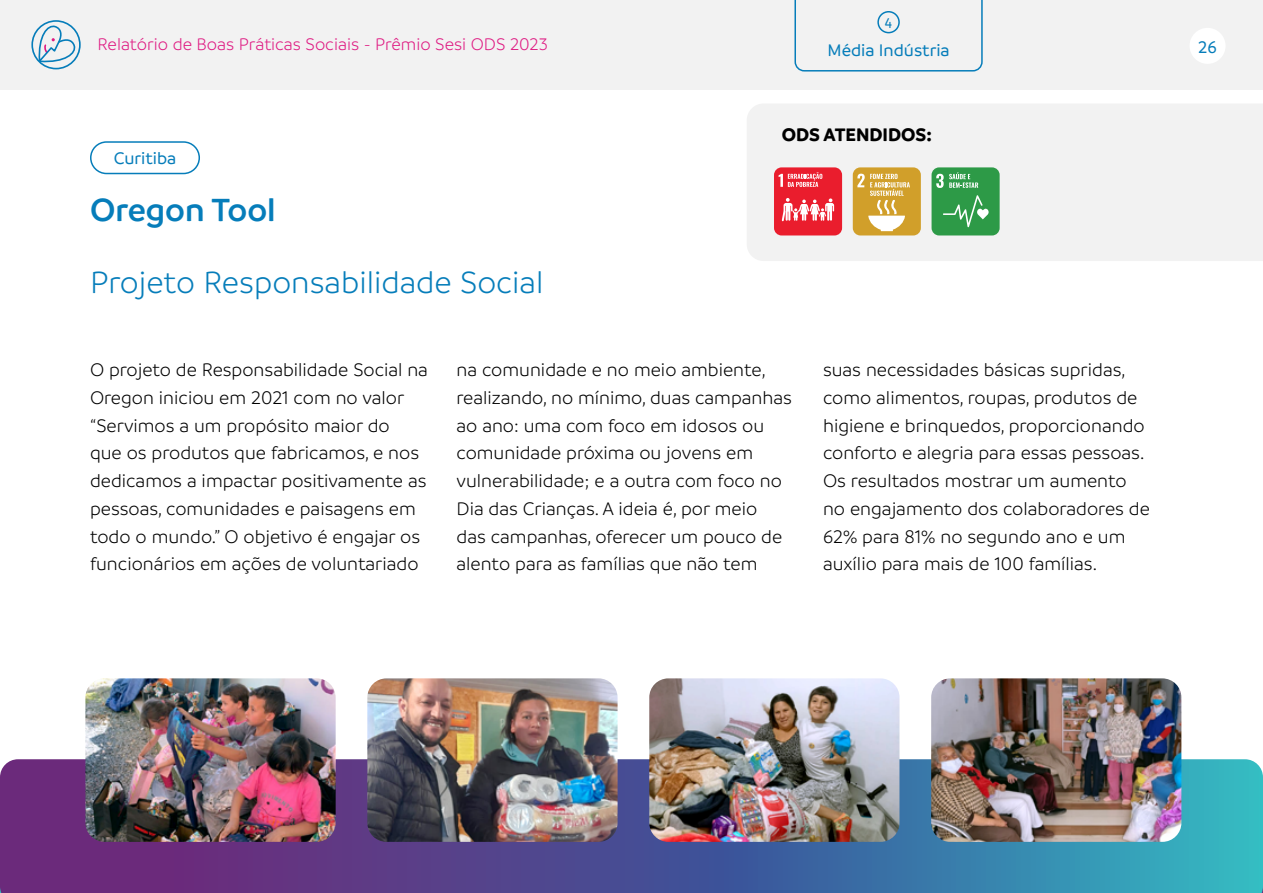
<style>
.page{position:relative;width:1263px;height:893px;background:#fff}
.page>*{position:absolute;margin:0;border:0;box-sizing:border-box;transform-origin:0 0}
.t1{font:600 34.5px "Branding";color:#067dba}
.t2{font:300 33px "Branding";color:#067dba}
.t3{font:300 19.5px/27.8px "Branding";color:#000}
.t4{font:700 19.5px "Branding";color:#000}
.t5{font:300 18px "Branding";color:#df1a82}
.t6{font:500 18px "Branding";color:#067dba}
.t7{font:500 15px "Branding";color:#067dba}
</style>
<div class="page">
<div style="left:0;top:0;width:1263px;height:90px;background:#f2f2f2"></div>
<div style="left:31px;top:20px;width:50px;height:49px;border:2px solid #067dba;border-radius:50%"></div>
<svg style="left:37px;top:24px;width:40px;height:39px"></svg>
<div style="left:1189px;top:28px;width:36px;height:36px;background:#fff;border-radius:50%"></div>
<div style="left:747px;top:104px;width:516px;height:157px;background:#f2f2f2"></div>
<div style="left:931px;top:167px;width:69px;height:68px;background:#2d9a47;border-radius:8px"></div>
<svg style="left:943px;top:195px;width:45px;height:32px"></svg>
<svg style="left:936px;top:172px;width:42px;height:16px"></svg>
<div style="left:853px;top:167px;width:68px;height:68px;background:#d19f2a;border-radius:8px"></div>
<svg style="left:857px;top:174px;width:53px;height:57px"></svg>
<div style="left:774px;top:167px;width:68px;height:68px;background:#ea1d2d;border-radius:8px"></div>
<svg style="left:781px;top:198px;width:53px;height:24px"></svg>
<svg style="left:779px;top:172px;width:43px;height:15px"></svg>
<div style="left:90px;top:141px;width:110px;height:33px;border:2px solid #067dba;border-radius:16px"></div>
<svg style="left:794px;top:0;width:189px;height:72px"></svg>
<div style="left:877px;top:11px;width:23px;height:22px;border:2px solid #067dba;border-radius:50%"></div>
<svg style="left:0;top:759px;width:1263px;height:134px;background:#4d5d98"></svg>
<img style="left:85px;top:678px;width:251px;height:164px">
<img style="left:367px;top:678px;width:250px;height:164px">
<img style="left:649px;top:678px;width:250px;height:164px">
<img style="left:931px;top:678px;width:250px;height:164px">
<p class="t7" style="left:885px;top:15px;width:9px">4</p>
<p class="t5" style="left:98px;top:35px;width:452px">Relatório de Boas Práticas Sociais - Prêmio Sesi ODS 2023</p>
<p class="t6" style="left:1198px;top:38px;width:20px">26</p>
<p class="t6" style="left:827px;top:41px;width:124px">Média Indústria</p>
<p class="t6" style="left:114px;top:148px;width:64px">Curitiba</p>
<h1 class="t1" style="left:90px;top:191px;width:187px">Oregon Tool</h1>
<h2 class="t2" style="left:90px;top:266px;width:455px">Projeto Responsabilidade Social</h2>
<p class="t4" style="left:782px;top:124px;width:152px">ODS ATENDIDOS:</p>
<p class="t3" style="left:90px;top:356px;width:339px">O projeto de Responsabilidade Social na Oregon iniciou em 2021 com no valor “Servimos a um propósito maior do<br>que os produtos que fabricamos, e nos dedicamos a impactar positivamente as pessoas, comunidades e paisagens em todo o mundo.” O objetivo é engajar os funcionários em ações de voluntariado</p>
<p class="t3" style="left:456px;top:356px;width:337px">na comunidade e no meio ambiente, realizando, no mínimo, duas campanhas ao ano: uma com foco em idosos ou comunidade próxima ou jovens em vulnerabilidade; e a outra com foco no Dia das Crianças. A ideia é, por meio<br>das campanhas, oferecer um pouco de alento para as famílias que não tem</p>
<p class="t3" style="left:823px;top:356px;width:328px">suas necessidades básicas supridas, como alimentos, roupas, produtos de higiene e brinquedos, proporcionando conforto e alegria para essas pessoas.<br>Os resultados mostrar um aumento no engajamento dos colaboradores de 62% para 81% no segundo ano e um auxílio para mais de 100 famílias.</p>
</div>
